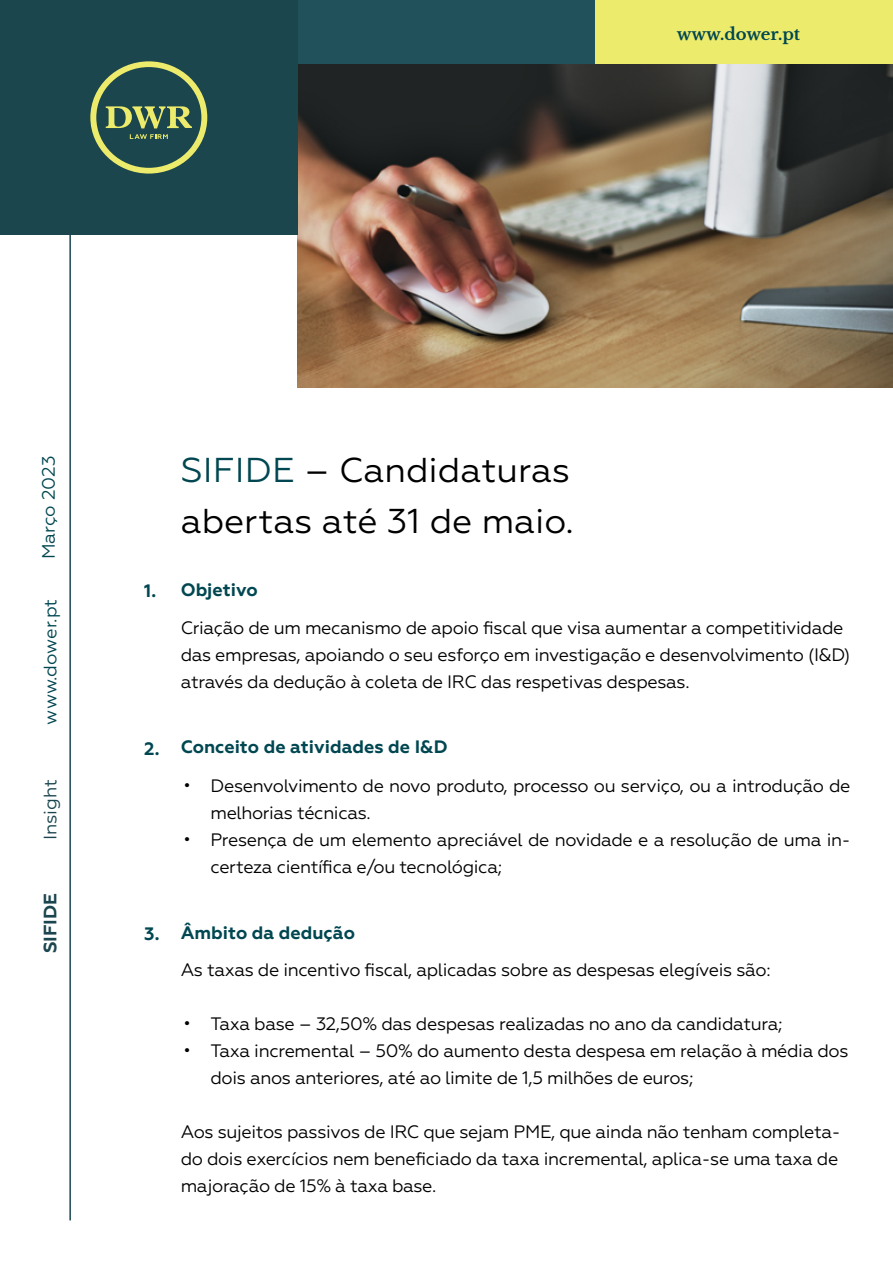
<style>
.page{position:relative;width:893px;height:1263px;background:#fff}
.page>*{position:absolute;margin:0;border:0;box-sizing:border-box;transform-origin:0 0}
.t1{font:34.5px/51px "Geometria";color:#000}
.t2{font:18px/27px "Geometria";letter-spacing:-.02em;color:#000}
.t3{font:700 18px "Geometria";color:#004751}
.t4{font:18px "Geometria";color:#004751}
.t5{font:18px "Geometria";color:#004750}
.t6{font:18px "Geometria";color:#1b464f}
.t7{font:700 18px "Geometria";color:#1b464f}
.t8{font:700 16.5px "Libre Baskerville";color:#004750}
.s1{color:#004751}
</style>
<div class="page">
<hr style="left:69px;top:123px;width:2px;height:1097px;background:#1b464f">
<img style="left:298px;top:64px;width:595px;height:323px">
<div style="left:0;top:0;width:298px;height:235px;background:#1b464e"></div>
<svg style="left:90px;top:61px;width:117px;height:113px"></svg>
<div style="left:298px;top:0;width:297px;height:64px;background:#21525c"></div>
<div style="left:595px;top:0;width:298px;height:64px;background:#edeb6b"></div>
<p class="t8" style="left:677px;top:24px;width:125px">www.dower.pt</p>
<p class="t5" style="left:38px;top:559px;width:105px;rotate:-90deg">Março 2023</p>
<p class="t4" style="left:40px;top:724px;width:127px;rotate:-90deg">www.dower.pt</p>
<p class="t6" style="left:40px;top:840px;width:63px;rotate:-90deg">Insight</p>
<p class="t7" style="left:40px;top:953px;width:62px;rotate:-90deg">SIFIDE</p>
<h1 class="t1" style="left:181px;top:445px;width:394px"><span class="s1">SIFIDE</span> – Candidaturas abertas até 31 de maio.</h1>
<p class="t3" style="left:144px;top:579px;width:115px">1. Objetivo</p>
<p class="t2" style="left:181px;top:614px;width:671px">Criação de um mecanismo de apoio fiscal que visa aumentar a competitividade das empresas, apoiando o seu esforço em investigação e desenvolvimento (I&amp;D) através da dedução à coleta de IRC das respetivas despesas.</p>
<p class="t3" style="left:144px;top:736px;width:305px">2. Conceito de atividades de I&amp;D</p>
<p class="t2" style="left:210px;top:772px;width:641px;text-indent:-27px">• Desenvolvimento de novo produto, processo ou serviço, ou a introdução de melhorias técnicas.</p>
<p class="t2" style="left:210px;top:826px;width:641px;text-indent:-27px">• Presença de um elemento apreciável de novidade e a resolução de uma in&shy;certeza científica e/ou tecnológica;</p>
<p class="t3" style="left:144px;top:922px;width:212px">3. Âmbito da dedução</p>
<p class="t2" style="left:181px;top:956px;width:591px">As taxas de incentivo fiscal, aplicadas sobre as despesas elegíveis são:</p>
<p class="t2" style="left:183px;top:1010px;width:600px">• Taxa base – 32,50% das despesas realizadas no ano da candidatura;</p>
<p class="t2" style="left:210px;top:1037px;width:639px;text-indent:-27px">• Taxa incremental – 50% do aumento desta despesa em relação à média dos dois anos anteriores, até ao limite de 1,5 milhões de euros;</p>
<p class="t2" style="left:181px;top:1118px;width:661px;text-align:justify">Aos sujeitos passivos de IRC que sejam PME, que ainda não tenham completa&shy;do dois exercícios nem beneficiado da taxa incremental, aplica-se uma taxa de majoração de 15% à taxa base.</p>
</div>
